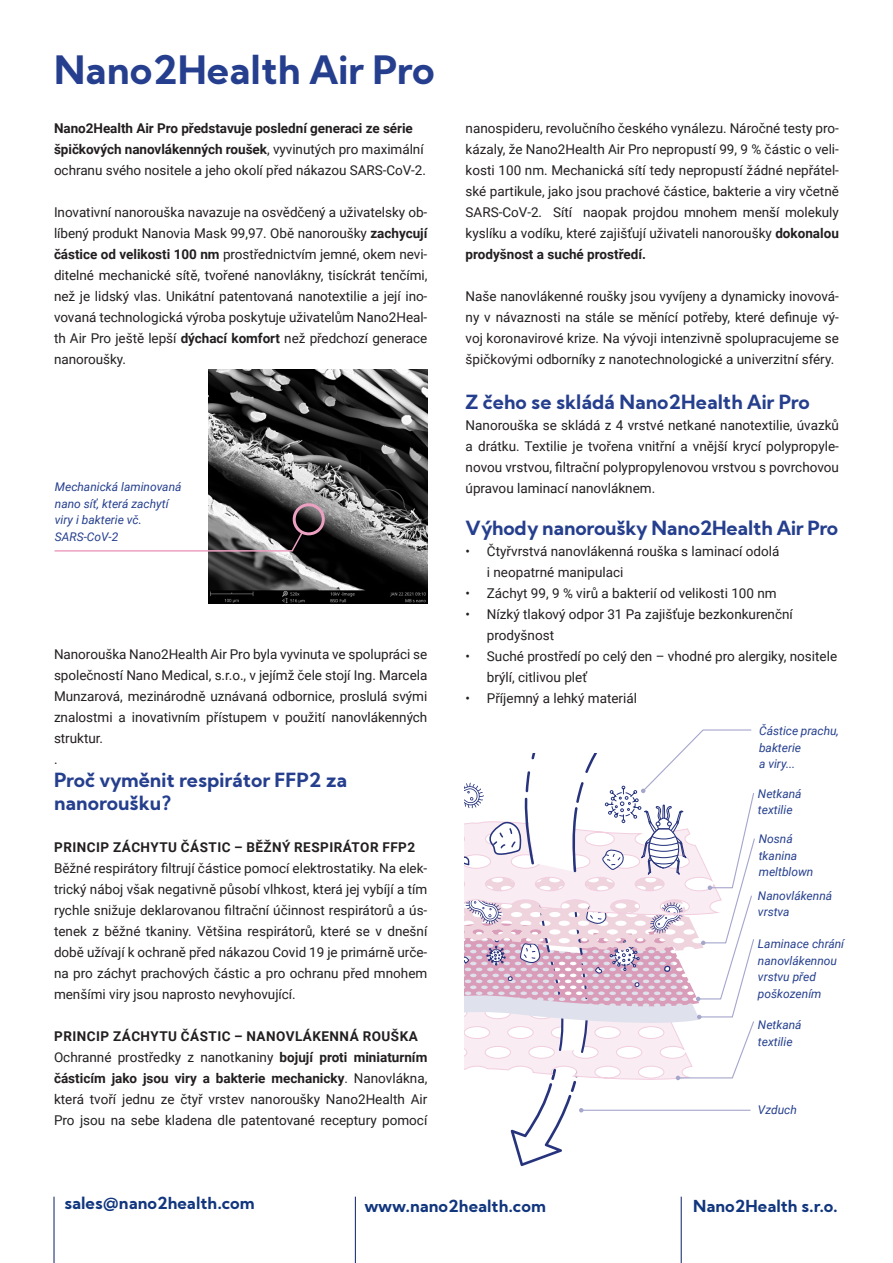
<style>
.page{position:relative;width:893px;height:1263px;background:#fff}
.page>*{position:absolute;margin:0;border:0;box-sizing:border-box;transform-origin:0 0}
.t1{font:700 39px "Kumbh Sans";color:#253f8e}
.t2{font:700 19.5px/23.4px "Kumbh Sans";color:#253f8e}
.t3{font:700 16.5px "Kumbh Sans";color:#11367e}
.t4{font:13.5px/21px "Roboto";color:#231f20;text-align:justify}
.t5{font:700 13.5px/21px "Roboto";letter-spacing:-.005em;color:#231f20}
.t6{font:700 13.5px "Roboto";letter-spacing:.035em;color:#231f20}
.t7{font:italic 12px/16.5px "Roboto";color:#253f8e}
.s1{font-weight:400}
.s2{font-weight:700}
</style>
<div class="page">
<hr style="left:53px;top:1197px;width:2px;height:66px;background:#233977">
<hr style="left:355px;top:1197px;width:1px;height:66px;background:#233977">
<hr style="left:681px;top:1197px;width:1px;height:66px;background:#233977">
<img style="left:208px;top:370px;width:220px;height:233px">
<div style="left:293px;top:503px;width:32px;height:32px;border:3px solid #eca1c2;border-radius:50%"></div>
<svg style="left:54px;top:530px;width:250px;height:22px"></svg>
<svg style="left:465px;top:729px;width:290px;height:437px"></svg>
<p class="t1" style="left:54px;top:44px;width:382px">Nano2Health Air Pro</p>
<p class="t5" style="left:54px;top:118px;width:373px">Nano2Health Air Pro představuje poslední generaci ze série špičkových nanovlákenných roušek<span class="s1">, vyvinutých pro maximální ochranu svého nositele a jeho okolí před nákazou SARS-CoV-2.</span></p>
<p class="t4" style="left:54px;top:202px;width:375px">Inovativní nanorouška navazuje na osvědčený a uživatelsky ob&shy;líbený produkt Nanovia Mask 99,97. Obě nanoroušky <span class="s2">zachycují částice od velikosti 100 nm</span> prostřednictvím jemné, okem nevi&shy;ditelné mechanické sítě, tvořené nanovlákny, tisíckrát tenčími, než je lidský vlas. Unikátní patentovaná nanotextilie a její ino&shy;vovaná technologická výroba poskytuje uživatelům Nano2Heal&shy;th Air Pro ještě lepší <span class="s2">dýchací komfort</span> než předchozí generace nanoroušky.</p>
<p class="t7" style="left:55px;top:478px;width:128px">Mechanická laminovaná nano síť, která zachytí viry i bakterie vč.<br>SARS-CoV-2</p>
<p class="t4" style="left:54px;top:643px;width:375px">Nanorouška Nano2Health Air Pro byla vyvinuta ve spolupráci se společností Nano Medical, s.r.o., v jejímž čele stojí Ing. Marcela Munzarová, mezinárodně uznávaná odbornice, proslulá svými znalostmi a inovativním přístupem v použití nanovlákenných struktur.</p>
<p class="t4" style="left:54px;top:748px;width:5px">.</p>
<p class="t2" style="left:54px;top:768px;width:295px">Proč vyměnit respirátor FFP2 za nanoroušku?</p>
<p class="t6" style="left:54px;top:838px;width:362px">PRINCIP ZÁCHYTU ČÁSTIC – BĚŽNÝ RESPIRÁTOR FFP2</p>
<p class="t4" style="left:54px;top:857px;width:375px">Běžné respirátory filtrují částice pomocí elektrostatiky. Na elek&shy;trický náboj však negativně působí vlhkost, která jej vybíjí a tím rychle snižuje deklarovanou filtrační účinnost respirátorů a ús&shy;tenek z běžné tkaniny. Většina respirátorů, které se v dnešní době užívají k ochraně před nákazou Covid 19 je primárně urče&shy;na pro záchyt prachových částic a pro ochranu před mnohem menšími viry jsou naprosto nevyhovující.</p>
<p class="t6" style="left:54px;top:1027px;width:365px">PRINCIP ZÁCHYTU ČÁSTIC – NANOVLÁKENNÁ ROUŠKA</p>
<p class="t4" style="left:54px;top:1046px;width:375px">Ochranné prostředky z nanotkaniny <span class="s2">bojují proti miniaturním částicím jako jsou viry a bakterie mechanicky</span>. Nanovlákna, která tvoří jednu ze čtyř vrstev nanoroušky Nano2Health Air Pro jsou na sebe kladena dle patentované receptury pomocí</p>
<p class="t4" style="left:466px;top:118px;width:375px">nanospideru, revolučního českého vynálezu. Náročné testy pro&shy;kázaly, že Nano2Health Air Pro nepropustí 99, 9 % částic o veli&shy;kosti 100 nm. Mechanická sítí tedy nepropustí žádné nepřátel&shy;ské partikule, jako jsou prachové částice, bakterie a viry včetně SARS-CoV-2. Sítí naopak projdou mnohem menší molekuly kyslíku a vodíku, které zajišťují uživateli nanoroušky <span class="s2">dokonalou prodyšnost a suché prostředí.</span></p>
<p class="t4" style="left:466px;top:286px;width:375px">Naše nanovlákenné roušky jsou vyvíjeny a dynamicky inovová&shy;ny v návaznosti na stále se měnící potřeby, které definuje vý&shy;voj koronavirové krize. Na vývoji intenzivně spolupracujeme se špičkovými odborníky z nanotechnologické a univerzitní sféry.</p>
<p class="t2" style="left:466px;top:390px;width:346px">Z čeho se skládá Nano2Health Air Pro</p>
<p class="t4" style="left:466px;top:414px;width:375px">Nanorouška se skládá z 4 vrstvé netkané nanotextilie, úvazků a drátku. Textilie je tvořena vnitřní a vnější krycí polypropyle&shy;novou vrstvou, filtrační polypropylenovou vrstvou s povrchovou úpravou laminací nanovláknem.</p>
<p class="t2" style="left:466px;top:516px;width:374px">Výhody nanoroušky Nano2Health Air Pro</p>
<p class="t4" style="left:487px;top:540px;width:294px;text-indent:-21px">• Čtyřvrstvá nanovlákenná rouška s laminací odolá i neopatrné manipulaci</p>
<p class="t4" style="left:466px;top:582px;width:313px">• Záchyt 99, 9 % virů a bakterií od velikosti 100 nm</p>
<p class="t4" style="left:487px;top:603px;width:308px;text-indent:-21px">• Nízký tlakový odpor 31 Pa zajišťuje bezkonkurenční prodyšnost</p>
<p class="t4" style="left:487px;top:645px;width:352px;text-indent:-21px">• Suché prostředí po celý den – vhodné pro alergiky, nositele brýlí, citlivou pleť</p>
<p class="t4" style="left:466px;top:687px;width:173px">• Příjemný a lehký materiál</p>
<p class="t7" style="left:759px;top:722px;width:81px">Částice prachu, bakterie<br>a viry...</p>
<p class="t7" style="left:758px;top:785px;width:45px">Netkaná textilie</p>
<p class="t7" style="left:759px;top:830px;width:56px">Nosná tkanina meltblown</p>
<p class="t7" style="left:758px;top:887px;width:76px">Nanovlákenná</p>
<p class="t7" style="left:758px;top:903px;width:33px">vrstva</p>
<p class="t7" style="left:758px;top:935px;width:88px">Laminace chrání nanovlákennou vrstvu před poškozením</p>
<p class="t7" style="left:758px;top:1016px;width:45px">Netkaná textilie</p>
<p class="t7" style="left:758px;top:1100px;width:40px">Vzduch</p>
<p class="t3" style="left:64px;top:1193px;width:192px">sales@nano2health.com</p>
<p class="t3" style="left:364px;top:1195px;width:183px">www.nano2health.com</p>
<p class="t3" style="left:693px;top:1195px;width:146px">Nano2Health s.r.o.</p>
</div>
